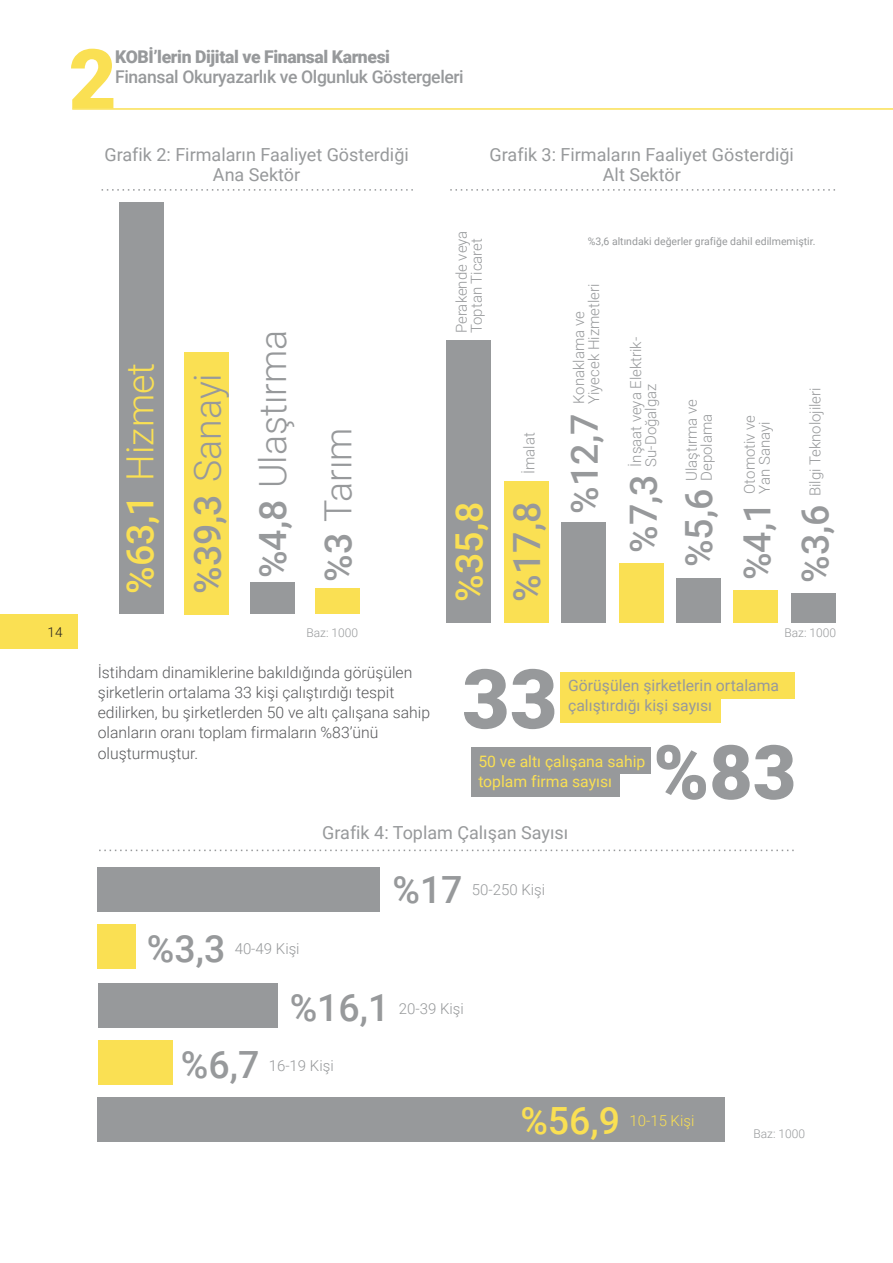
<style>
.page{position:relative;width:893px;height:1263px;background:#fff}
.page>*{position:absolute;margin:0;border:0;box-sizing:border-box;transform-origin:0 0}
.t1{font:900 82.95px "Roboto";color:#fae053}
.t2{font:900 82.5px "Roboto";color:#97999b}
.t3{font:900 75.3px "Roboto";color:#97999b}
.t4{font:500 37.5px/58.1px "Roboto";color:#97999b;text-align:center}
.t5{font:300 37.5px "Roboto";color:#97999b}
.t6{font:300 37.5px "Roboto";color:#fae053}
.t7{font:500 37.5px "Roboto";color:#fae053}
.t8{font:18px/20.2px "Roboto";color:#97999b;text-align:center}
.t9{font:500 17.55px "Roboto";letter-spacing:-.02em;color:#97999b}
.t10{font:900 17.55px "Roboto";letter-spacing:-.02em;color:#97999b}
.t11{font:300 15.75px/20.2px "Roboto";color:#58595b}
.t12{font:15.75px/20.2px "Roboto";color:#97999b}
.t13{font:15.75px/20.2px "Roboto";color:#fae053}
.t14{font:300 15px/15px "Roboto";color:#97999b}
.t15{font:300 15px "Roboto";color:#fae053}
.t16{font:300 13.5px "Roboto";color:#231f20}
.t17{font:300 12px "Roboto";color:#97999b}
.t18{font:10.5px "Roboto";color:#97999b}
.s1{font-weight:500}
</style>
<div class="page">
<div style="left:0;top:614px;width:78px;height:35px;background:#fae053"></div>
<hr style="left:72px;top:108px;width:821px;height:2px;background:#fae053">
<div style="left:119px;top:203px;width:44px;height:411px;background:#97999b"></div>
<div style="left:446px;top:341px;width:45px;height:282px;background:#97999b"></div>
<div style="left:504px;top:482px;width:45px;height:141px;background:#fae053"></div>
<div style="left:561px;top:523px;width:45px;height:100px;background:#97999b"></div>
<div style="left:619px;top:563px;width:44px;height:60px;background:#fae053"></div>
<div style="left:676px;top:578px;width:45px;height:45px;background:#97999b"></div>
<div style="left:733px;top:590px;width:45px;height:33px;background:#fae053"></div>
<div style="left:791px;top:593px;width:45px;height:30px;background:#97999b"></div>
<div style="left:185px;top:352px;width:44px;height:262px;background:#fae053"></div>
<div style="left:250px;top:582px;width:44px;height:32px;background:#97999b"></div>
<div style="left:315px;top:588px;width:44px;height:26px;background:#fae053"></div>
<svg style="left:102px;top:189px;width:311px;height:2px"></svg>
<svg style="left:450px;top:189px;width:385px;height:2px"></svg>
<svg style="left:99px;top:850px;width:695px;height:1px"></svg>
<div style="left:561px;top:673px;width:234px;height:26px;background:#fae053"></div>
<div style="left:471px;top:747px;width:179px;height:26px;background:#97999b"></div>
<div style="left:561px;top:696px;width:160px;height:26px;background:#fae053"></div>
<div style="left:471px;top:771px;width:149px;height:26px;background:#97999b"></div>
<div style="left:98px;top:867px;width:282px;height:45px;background:#97999b"></div>
<div style="left:98px;top:924px;width:38px;height:44px;background:#fae053"></div>
<div style="left:98px;top:983px;width:179px;height:44px;background:#97999b"></div>
<div style="left:98px;top:1040px;width:75px;height:45px;background:#fae053"></div>
<div style="left:98px;top:1097px;width:627px;height:44px;background:#97999b"></div>
<p class="t10" style="left:115px;top:50px;width:276px">KOBİ’lerin Dijital ve Finansal Karnesi</p>
<p class="t9" style="left:115px;top:70px;width:350px">Finansal Okuryazarlık ve Olgunluk Göstergeleri</p>
<h1 class="t1" style="left:69px;top:46px;width:50px">2</h1>
<p class="t8" style="left:104px;top:146px;width:306px">Grafik 2: Firmaların Faaliyet Gösterdiği<br>Ana Sektör</p>
<p class="t8" style="left:490px;top:146px;width:306px">Grafik 3: Firmaların Faaliyet Gösterdiği<br>Alt Sektör</p>
<p class="t16" style="left:48px;top:626px;width:16px">14</p>
<h3 class="t6" style="left:125px;top:594px;width:233px;rotate:-90deg"><span class="s1">%63,1</span> Hizmet</h3>
<h3 class="t5" style="left:193px;top:594px;width:222px;rotate:-90deg"><span class="s1">%39,3</span> Sanayi</h3>
<h3 class="t5" style="left:258px;top:578px;width:250px;rotate:-90deg"><span class="s1">%4,8</span> Ulaştırma</h3>
<h3 class="t5" style="left:323px;top:582px;width:156px;rotate:-90deg"><span class="s1">%3</span> Tarım</h3>
<p class="t14" style="left:456px;top:333px;width:104px;rotate:-90deg">Perakende veya<br>Toptan Ticaret</p>
<h3 class="t7" style="left:454px;top:602px;width:101px;rotate:-90deg">%35,8</h3>
<p class="t14" style="left:523px;top:474px;width:43px;rotate:-90deg">İmalat</p>
<h3 class="t4" style="left:502px;top:602px;width:101px;rotate:-90deg">%17,8</h3>
<p class="t18" style="left:588px;top:237px;width:229px">%3,6 altındaki değerler grafiğe dahil edilmemiştir.</p>
<p class="t14" style="left:573px;top:404px;width:122px;rotate:-90deg">Konaklama ve<br>Yiyecek Hizmetleri</p>
<h3 class="t4" style="left:559px;top:514px;width:101px;rotate:-90deg">%12,7</h3>
<p class="t14" style="left:630px;top:467px;width:131px;rotate:-90deg">İnşaat veya Elektrik-<br>Su-Doğalgaz</p>
<h3 class="t4" style="left:618px;top:553px;width:80px;rotate:-90deg">%7,3</h3>
<p class="t14" style="left:809px;top:496px;width:110px;rotate:-90deg">Bilgi Teknolojileri</p>
<p class="t14" style="left:685px;top:481px;width:83px;rotate:-90deg">Ulaştırma ve<br>Depolama</p>
<p class="t14" style="left:744px;top:494px;width:80px;rotate:-90deg">Otomotiv ve<br>Yan Sanayi</p>
<h3 class="t4" style="left:674px;top:583px;width:95px;rotate:-90deg">%5,6 %4,1 %3,6</h3>
<p class="t17" style="left:306px;top:628px;width:53px">Baz: 1000</p>
<p class="t17" style="left:784px;top:628px;width:53px">Baz: 1000</p>
<p class="t11" style="left:98px;top:664px;width:334px">İstihdam dinamiklerine bakıldığında görüşülen şirketlerin ortalama 33 kişi çalıştırdığı tespit edilirken, bu şirketlerden 50 ve altı çalışana sahip olanların oranı toplam firmaların %83’ünü oluşturmuştur.</p>
<h2 class="t2" style="left:462px;top:666px;width:97px">33</h2>
<p class="t12" style="left:568px;top:677px;width:212px">Görüşülen şirketlerin ortalama çalıştırdığı kişi sayısı</p>
<p class="t13" style="left:478px;top:753px;width:169px">50 ve altı çalışana sahip toplam firma sayısı</p>
<h3 class="t3" style="left:653px;top:742px;width:145px">%83</h3>
<p class="t8" style="left:322px;top:824px;width:247px">Grafik 4: Toplam Çalışan Sayısı</p>
<h3 class="t4" style="left:392px;top:864px;width:72px">%17</h3>
<p class="t14" style="left:472px;top:884px;width:75px">50-250 Kişi</p>
<h3 class="t4" style="left:147px;top:923px;width:80px">%3,3</h3>
<p class="t14" style="left:235px;top:943px;width:66px">40-49 Kişi</p>
<h3 class="t4" style="left:290px;top:983px;width:101px">%16,1</h3>
<p class="t14" style="left:399px;top:1002px;width:66px">20-39 Kişi</p>
<h3 class="t4" style="left:181px;top:1040px;width:80px">%6,7</h3>
<p class="t14" style="left:269px;top:1059px;width:66px">16-19 Kişi</p>
<h3 class="t7" style="left:520px;top:1105px;width:101px">%56,9</h3>
<p class="t15" style="left:629px;top:1115px;width:66px">10-15 Kişi</p>
<p class="t17" style="left:753px;top:1128px;width:53px">Baz: 1000</p>
</div>
